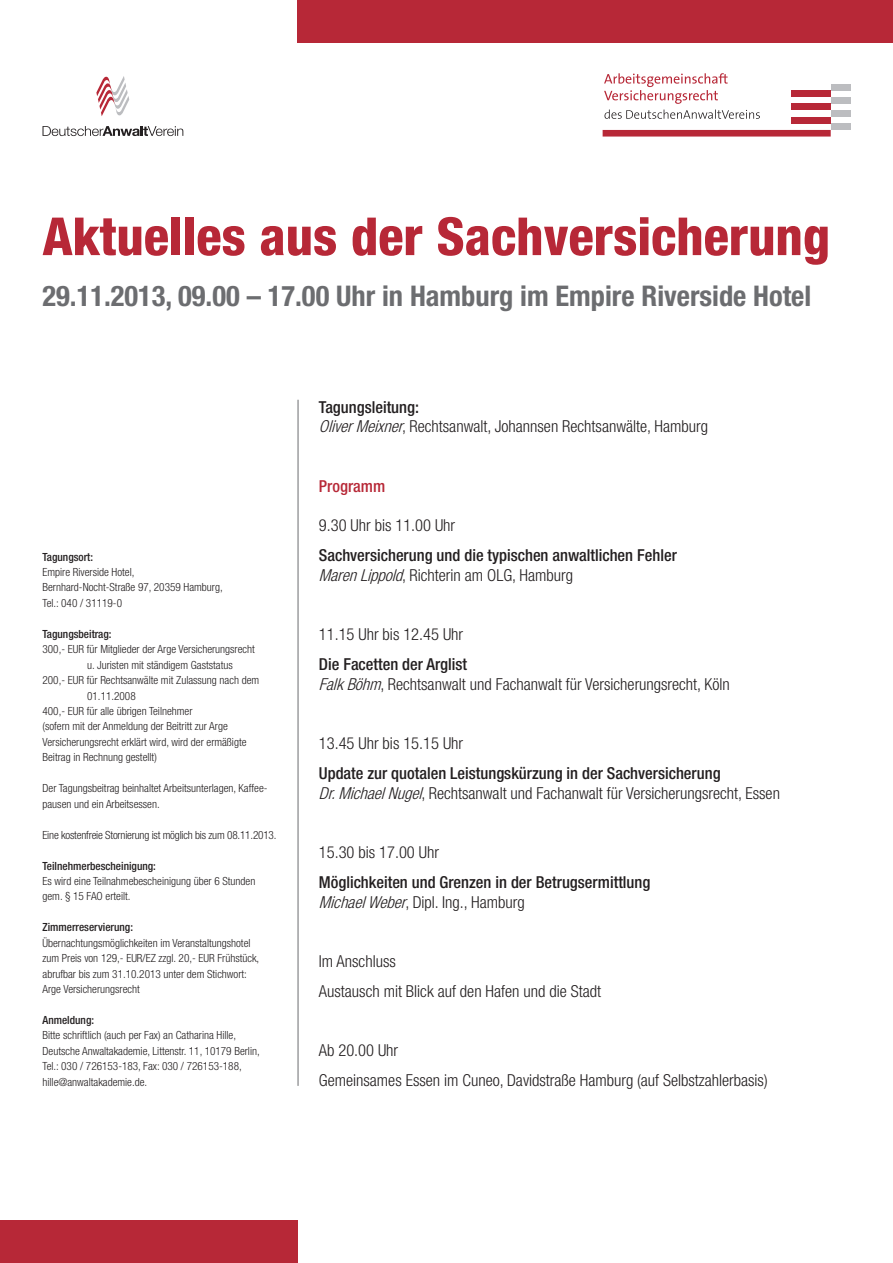
<style>
.page{position:relative;width:893px;height:1263px;background:#fff}
.page>*{position:absolute;margin:0;border:0;box-sizing:border-box;transform-origin:0 0}
.t1{font:800 condensed 52.5px "Helvetica Neue";color:#b72837}
.t2{font:700 condensed 28.5px "Helvetica Neue";color:#6c6d70}
.t3{font:300 condensed 16.5px/19.8px "Helvetica Neue";color:#231f20}
.t4{font:500 condensed 16.5px/19.8px "Helvetica Neue";color:#231f20}
.t5{font:500 condensed 16.5px "Helvetica Neue";color:#b72837}
.t6{font:300 condensed 11.25px/15.5px "Helvetica Neue";color:#231f20}
.t7{font:500 condensed 11.25px "Helvetica Neue";color:#231f20}
.s1{font-weight:500}
.s2{font-style:italic}
.s3{font-weight:300;font-style:italic}
.s4{font-weight:300}
</style>
<div class="page">
<div style="left:298px;top:0;width:595px;height:43px;background:#b72837"></div>
<div style="left:0;top:1220px;width:298px;height:43px;background:#b72837"></div>
<hr style="left:298px;top:400px;width:1px;height:686px;background:#6c6d70">
<svg style="left:43px;top:126px;width:140px;height:10px"></svg>
<svg style="left:96px;top:76px;width:33px;height:40px"></svg>
<svg style="left:604px;top:73px;width:124px;height:31px"></svg>
<div style="left:831px;top:84px;width:19px;height:6px;background:#bcbdc0"></div>
<div style="left:791px;top:90px;width:40px;height:7px;background:#b72837"></div>
<div style="left:831px;top:97px;width:19px;height:7px;background:#bcbdc0"></div>
<div style="left:791px;top:104px;width:40px;height:6px;background:#b72837"></div>
<div style="left:831px;top:110px;width:19px;height:7px;background:#bcbdc0"></div>
<div style="left:791px;top:117px;width:40px;height:6px;background:#b72837"></div>
<div style="left:831px;top:123px;width:19px;height:7px;background:#bcbdc0"></div>
<svg style="left:603px;top:130px;width:228px;height:7px;background:#bb3544"></svg>
<svg style="left:604px;top:110px;width:156px;height:9px"></svg>
<h1 class="t1" style="left:43px;top:204px;width:789px">Aktuelles aus der Sachversicherung</h1>
<h2 class="t2" style="left:43px;top:278px;width:770px">29.11.2013, 09.00 – 17.00 Uhr in Hamburg im Empire Riverside Hotel</h2>
<p class="t7" style="left:43px;top:550px;width:52px">Tagungsort:</p>
<p class="t6" style="left:43px;top:564px;width:182px">Empire Riverside Hotel,<br>Bernhard-Nocht-Straße 97, 20359 Hamburg,<br>Tel.: 040 / 31119-0</p>
<p class="t7" style="left:43px;top:627px;width:71px">Tagungsbeitrag:</p>
<p class="t6" style="left:43px;top:641px;width:214px">300,- EUR für Mitglieder der Arge Versicherungsrecht</p>
<p class="t6" style="left:87px;top:657px;width:147px">u. Juristen mit ständigem Gaststatus</p>
<p class="t6" style="left:43px;top:672px;width:218px">200,- EUR für Rechtsanwälte mit Zulassung nach dem</p>
<p class="t6" style="left:87px;top:688px;width:50px">01.11.2008</p>
<p class="t6" style="left:43px;top:703px;width:152px">400,- EUR für alle übrigen Teilnehmer</p>
<p class="t6" style="left:43px;top:719px;width:187px">(sofern mit der Anmeldung der Beitritt zur Arge</p>
<p class="t6" style="left:43px;top:734px;width:206px">Versicherungsrecht erklärt wird, wird der ermäßigte</p>
<p class="t6" style="left:43px;top:749px;width:116px">Beitrag in Rechnung gestellt)</p>
<p class="t6" style="left:43px;top:780px;width:227px">Der Tagungsbeitrag beinhaltet Arbeitsunterlagen, Kaffee&shy;pausen und ein Arbeitsessen.</p>
<p class="t6" style="left:43px;top:827px;width:235px">Eine kostenfreie Stornierung ist möglich bis zum 08.11.2013.</p>
<p class="t7" style="left:43px;top:859px;width:115px">Teilnehmerbescheinigung:</p>
<p class="t6" style="left:43px;top:873px;width:214px">Es wird eine Teilnahmebescheinigung über 6 Stunden gem. § 15 FAO erteilt.</p>
<p class="t7" style="left:43px;top:921px;width:92px">Zimmerreservierung:</p>
<p class="t6" style="left:43px;top:935px;width:218px">Übernachtungsmöglichkeiten im Veranstaltungshotel zum Preis von 129,- EUR/EZ zzgl. 20,- EUR Frühstück, abrufbar bis zum 31.10.2013 unter dem Stichwort:<br>Arge Versicherungsrecht</p>
<p class="t7" style="left:43px;top:1013px;width:53px">Anmeldung:</p>
<p class="t6" style="left:43px;top:1028px;width:219px">Bitte schriftlich (auch per Fax) an Catharina Hille, Deutsche Anwaltakademie, Littenstr. 11, 10179 Berlin, Tel.: 030 / 726153-183, Fax: 030 / 726153-188, hille@anwaltakademie.de.</p>
<h3 class="t3" style="left:319px;top:397px;width:391px"><span class="s1">Tagungsleitung:<br></span><span class="s2">OliverMeixner</span>, Rechtsanwalt, Johannsen Rechtsanwälte, Hamburg</h3>
<h3 class="t5" style="left:319px;top:476px;width:68px">Programm</h3>
<h3 class="t3" style="left:319px;top:516px;width:138px">9.30 Uhr bis 11.00 Uhr</h3>
<h3 class="t4" style="left:319px;top:545px;width:359px">Sachversicherung und die typischen anwaltlichen Fehler<br><span class="s3">MarenLippold</span><span class="s4">, Richterin am OLG, Hamburg</span></h3>
<h3 class="t3" style="left:319px;top:624px;width:146px">11.15 Uhr bis 12.45 Uhr</h3>
<h3 class="t3" style="left:319px;top:654px;width:412px"><span class="s1">Die Facetten der Arglist<br></span><span class="s2">FalkBöhm</span>, Rechtsanwalt und Fachanwalt für Versicherungsrecht, Köln</h3>
<h3 class="t3" style="left:319px;top:733px;width:146px">13.45 Uhr bis 15.15 Uhr</h3>
<h3 class="t4" style="left:319px;top:763px;width:463px">Update zur quotalen Leistungskürzung in der Sachversicherung<br><span class="s3">Dr.MichaelNugel</span><span class="s4">, Rechtsanwalt und Fachanwalt für Versicherungsrecht, Essen</span></h3>
<h3 class="t3" style="left:319px;top:842px;width:122px">15.30 bis 17.00 Uhr</h3>
<h3 class="t4" style="left:319px;top:872px;width:333px">Möglichkeiten und Grenzen in der Betrugsermittlung<br><span class="s3">MichaelWeber</span><span class="s4">, Dipl. Ing., Hamburg</span></h3>
<h3 class="t3" style="left:319px;top:946px;width:284px;line-height:29.7px">Im Anschluss<br>Austausch mit Blick auf den Hafen und die Stadt</h3>
<h3 class="t3" style="left:319px;top:1035px;width:450px;line-height:29.7px">Ab 20.00 Uhr<br>Gemeinsames Essen im Cuneo, Davidstraße Hamburg (auf Selbstzahlerbasis)</h3>
</div>
